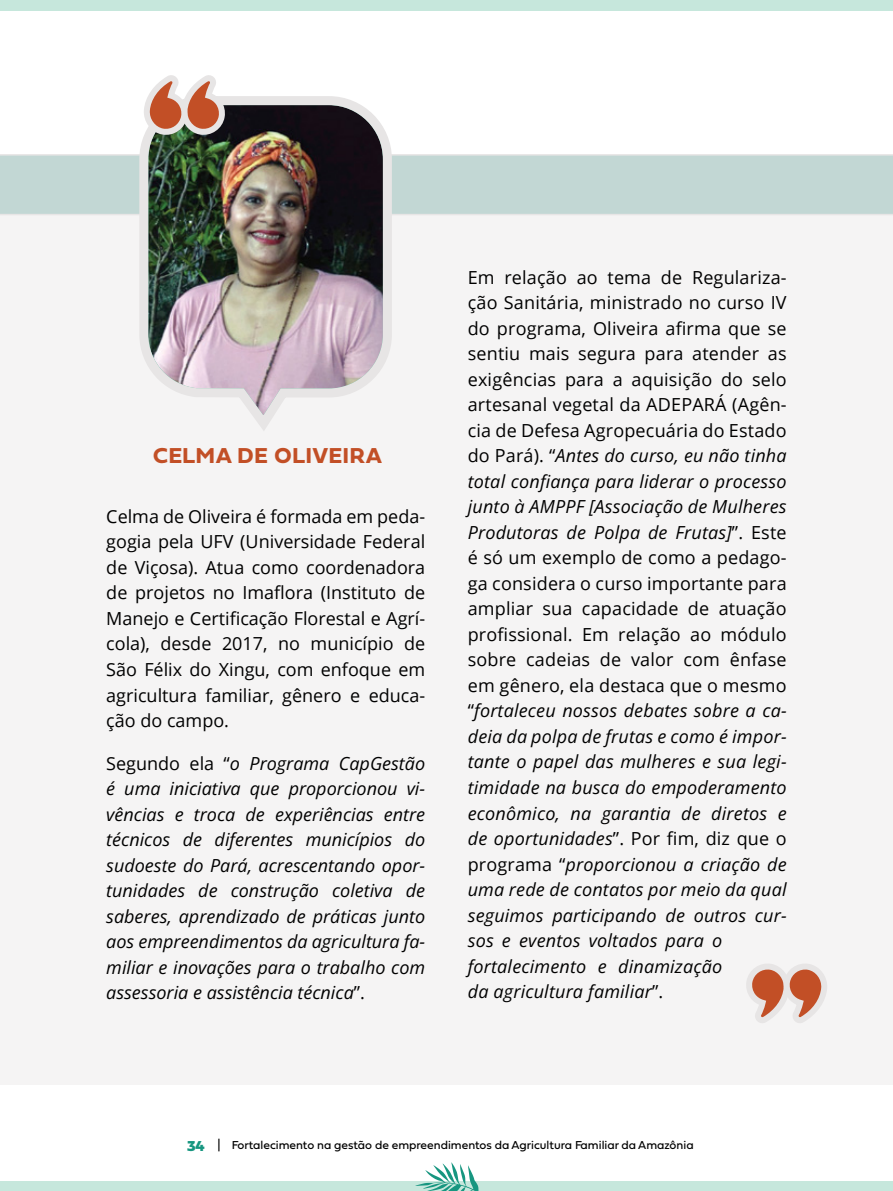
<style>
.page{position:relative;width:893px;height:1191px;background:#fff}
.page>*{position:absolute;margin:0;border:0;box-sizing:border-box;transform-origin:0 0}
.t1{font:700 22.5px "Fieldwork Geo";letter-spacing:.03em;color:#c24f26}
.t2{font:italic 18px/25.5px "Open Sans";letter-spacing:.01em;color:#000;text-align:justify}
.t3{font:18px/25.5px "Open Sans";color:#000;text-align:justify}
.t4{font:12px "Fieldwork Geo";color:#000}
.s1{font-style:normal}
.s2{font-weight:900;font-size:15px;color:#179680}
</style>
<div class="page">
<div style="left:0;top:1181px;width:893px;height:10px;background:#c6e7dc"></div>
<div style="left:0;top:0;width:893px;height:10px;background:#c6e7dc"></div>
<svg style="left:415px;top:1162px;width:64px;height:29px"></svg>
<div style="left:0;top:190px;width:893px;height:894px;background:#f5f4f4"></div>
<div style="left:0;top:154px;width:893px;height:61px;background:#c2d7d4"></div>
<img style="left:135px;top:96px;width:261px;height:335px">
<svg style="left:140px;top:75px;width:90px;height:65px"></svg>
<svg style="left:746px;top:964px;width:81px;height:59px"></svg>
<p class="t1" style="left:153px;top:438px;width:230px">CELMA DE OLIVEIRA</p>
<p class="t3" style="left:106px;top:503px;width:320px">Celma de Oliveira é formada em peda&shy;gogia pela UFV (Universidade Federal de Viçosa). Atua como coordenadora de projetos no Imaflora (Instituto de Manejo e Certificação Florestal e Agrí&shy;cola), desde 2017, no município de São Félix do Xingu, com enfoque em agricultura familiar, gênero e educa&shy;ção do campo.</p>
<p class="t2" style="left:106px;top:749px;width:320px"><span class="s1">Segundo ela “</span>o Programa CapGestão é uma iniciativa que proporcionou vi&shy;vências e troca de experiências entre técnicos de diferentes municípios do sudoeste do Pará, acrescentando opor&shy;tunidades de construção coletiva de saberes, aprendizado de práticas junto aos empreendimentos da agricultura fa&shy;miliar e inovações para o trabalho com assessoria e assistência técnica<span class="s1">”.</span></p>
<p class="t2" style="left:468px;top:264px;width:320px;text-align:left"><span class="s1">Em relação ao tema de Regulariza&shy;ção Sanitária, ministrado no curso IV do programa, Oliveira afirma que se sentiu mais segura para atender as exigências para a aquisição do selo artesanal vegetal da ADEPARÁ (Agên&shy;cia de Defesa Agropecuária do Estado do Pará). “</span>Antes do curso, eu não tinha total confiança para liderar o processo junto à AMPPF [Associação de Mulheres Produtoras de Polpa de Frutas]<span class="s1">”. Este é só um exemplo de como a pedago&shy;ga considera o curso importante para ampliar sua capacidade de atuação profissional. Em relação ao módulo sobre cadeias de valor com ênfase em gênero, ela destaca que o mesmo “</span>fortaleceu nossos debates sobre a ca&shy;deia da polpa de frutas e como é impor&shy;tante o papel das mulheres e sua legi&shy;timidade na busca do empoderamento econômico, na garantia de diretos e de oportunidades<span class="s1">”. Por fim, diz que o programa “</span>proporcionou a criação de uma rede de contatos por meio da qual seguimos participando de outros cur&shy;sos e eventos voltados para o fortalecimento e dinamização<br>da agricultura familiar<span class="s1">”.</span></p>
<p class="t4" style="left:187px;top:1135px;width:508px"><span class="s2">34</span> | Fortalecimento na gestão de empreendimentos da Agricultura Familiar da Amazônia</p>
</div>
